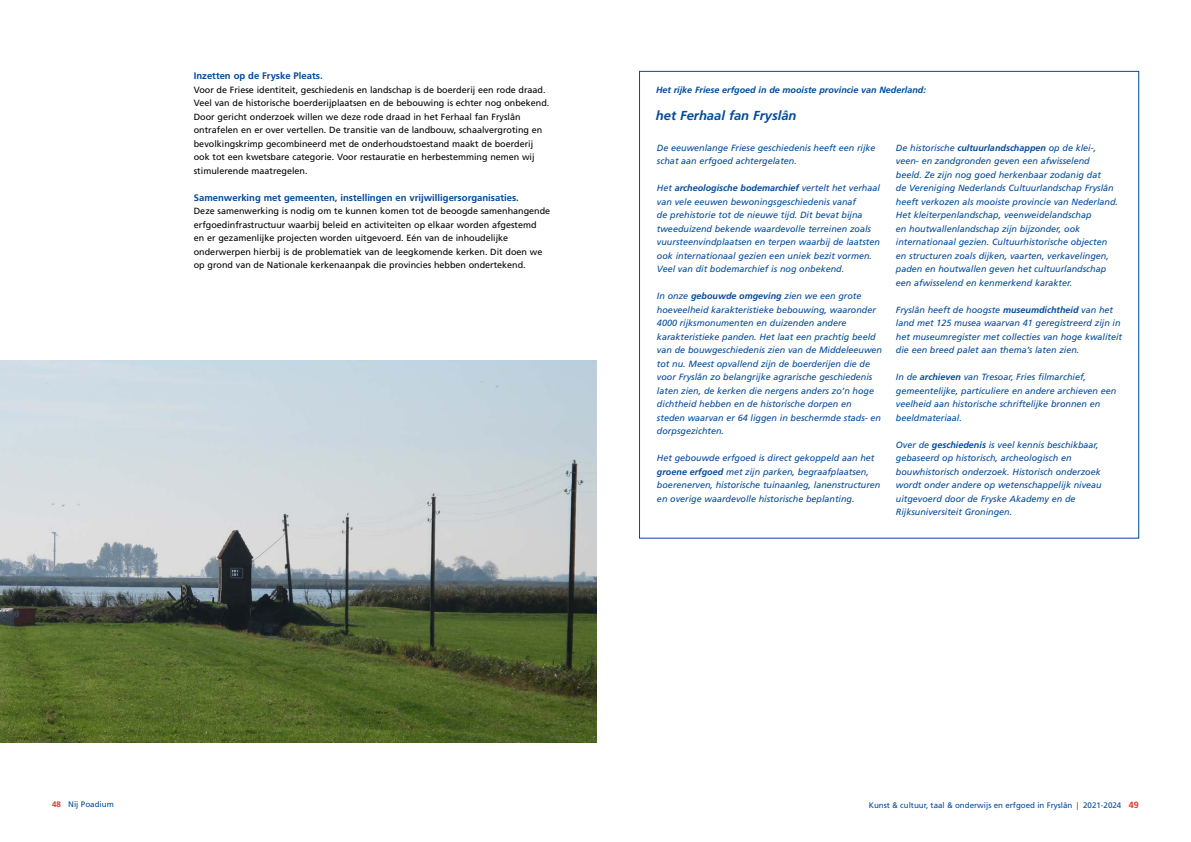
<style>
.page{position:relative;width:1191px;height:842px;background:#fff}
.page>*{position:absolute;margin:0;border:0;box-sizing:border-box;transform-origin:0 0}
.t1{font:italic 700 13px "Frutiger LT Std";color:#004a9a}
.t2{font:700 9.5px "Frutiger LT Std";color:#004a9a}
.t3{font:italic 9px/13.5px "Frutiger LT Std";color:#004a9a}
.t4{font:9px/13.5px "Frutiger LT Std";color:#000}
.t5{font:italic 700 9px "Frutiger LT Std";color:#004a9a}
.t6{font:8px "Frutiger LT Std";color:#004a9a}
.s1{font-weight:700}
.s2{font-weight:700;color:#e63329}
.s3{font-weight:700;font-size:9px;color:#e63329}
</style>
<div class="page">
<img style="left:0;top:360px;width:596px;height:383px">
<p class="t2" style="left:194px;top:70px;width:130px">Inzetten op de Fryske Pleats.</p>
<p class="t4" style="left:194px;top:83px;width:357px">Voor de Friese identiteit, geschiedenis en landschap is de boerderij een rode draad.<br>Veel van de historische boerderijplaatsen en de bebouwing is echter nog onbekend.<br>Door gericht onderzoek willen we deze rode draad in het Ferhaal fan Fryslân ontrafelen en er over vertellen. De transitie van de landbouw, schaalvergroting en bevolkingskrimp gecombineerd met de onderhoudstoestand maakt de boerderij ook tot een kwetsbare categorie. Voor restauratie en herbestemming nemen wij stimulerende maatregelen.</p>
<p class="t2" style="left:194px;top:192px;width:326px">Samenwerking met gemeenten, instellingen en vrijwilligersorganisaties.</p>
<p class="t4" style="left:194px;top:204px;width:358px">Deze samenwerking is nodig om te kunnen komen tot de beoogde samenhangende erfgoedinfrastructuur waarbij beleid en activiteiten op elkaar worden afgestemd<br>en er gezamenlijke projecten worden uitgevoerd. Eén van de inhoudelijke onderwerpen hierbij is de problematiek van de leegkomende kerken. Dit doen we op grond van de Nationale kerkenaanpak die provincies hebben ondertekend.</p>
<p class="t5" style="left:656px;top:85px;width:271px">Het rijke Friese erfgoed in de mooiste provincie van Nederland:</p>
<h1 class="t1" style="left:656px;top:108px;width:142px">het Ferhaal fan Fryslân</h1>
<p class="t3" style="left:657px;top:141px;width:220px">De eeuwenlange Friese geschiedenis heeft een rijke schat aan erfgoed achtergelaten.</p>
<p class="t3" style="left:657px;top:181px;width:224px">Het <span class="s1">archeologische bodemarchief</span> vertelt het verhaal van vele eeuwen bewoningsgeschiedenis vanaf<br>de prehistorie tot de nieuwe tijd. Dit bevat bijna tweeduizend bekende waardevolle terreinen zoals vuursteenvindplaatsen en terpen waarbij de laatsten ook internationaal gezien een uniek bezit vormen.<br>Veel van dit bodemarchief is nog onbekend.</p>
<p class="t3" style="left:657px;top:289px;width:227px">In onze <span class="s1">gebouwde omgeving</span> zien we een grote hoeveelheid karakteristieke bebouwing, waaronder 4000 rijksmonumenten en duizenden andere karakteristieke panden. Het laat een prachtig beeld van de bouwgeschiedenis zien van de Middeleeuwen tot nu. Meest opvallend zijn de boerderijen die de voor Fryslân zo belangrijke agrarische geschiedenis laten zien, de kerken die nergens anders zo’n hoge dichtheid hebben en de historische dorpen en<br>steden waarvan er 64 liggen in beschermde stads- en dorpsgezichten.</p>
<p class="t3" style="left:657px;top:451px;width:225px">Het gebouwde erfgoed is direct gekoppeld aan het <span class="s1">groene erfgoed</span> met zijn parken, begraafplaatsen, boerenerven, historische tuinaanleg, lanenstructuren en overige waardevolle historische beplanting.</p>
<p class="t3" style="left:896px;top:141px;width:224px">De historische <span class="s1">cultuurlandschappen</span> op de klei-, veen- en zandgronden geven een afwisselend<br>beeld. Ze zijn nog goed herkenbaar zodanig dat<br>de Vereniging Nederlands Cultuurlandschap Fryslân heeft verkozen als mooiste provincie van Nederland.<br>Het kleiterpenlandschap, veenweidelandschap<br>en houtwallenlandschap zijn bijzonder, ook internationaal gezien. Cultuurhistorische objecten en structuren zoals dijken, vaarten, verkavelingen, paden en houtwallen geven het cultuurlandschap een afwisselend en kenmerkend karakter.</p>
<p class="t3" style="left:896px;top:303px;width:228px">Fryslân heeft de hoogste <span class="s1">museumdichtheid</span> van het land met 125 musea waarvan 41 geregistreerd zijn in het museumregister met collecties van hoge kwaliteit die een breed palet aan thema’s laten zien.</p>
<p class="t3" style="left:896px;top:370px;width:222px">In de <span class="s1">archieven</span> van Tresoar, Fries filmarchief, gemeentelijke, particuliere en andere archieven een veelheid aan historische schriftelijke bronnen en beeldmateriaal.</p>
<p class="t3" style="left:896px;top:438px;width:207px">Over de <span class="s1">geschiedenis</span> is veel kennis beschikbaar, gebaseerd op historisch, archeologisch en bouwhistorisch onderzoek. Historisch onderzoek wordt onder andere op wetenschappelijk niveau uitgevoerd door de Fryske Akademy en de Rijksuniversiteit Groningen.</p>
<p class="t6" style="left:52px;top:799px;width:63px"><span class="s2">48</span> Nij Poadium</p>
<p class="t6" style="left:868px;top:800px;width:272px">Kunst &amp; cultuur, taal &amp; onderwijs en erfgoed in Fryslân <span class="s2">|</span> 2021-2024 <span class="s3">49</span></p>
</div>
